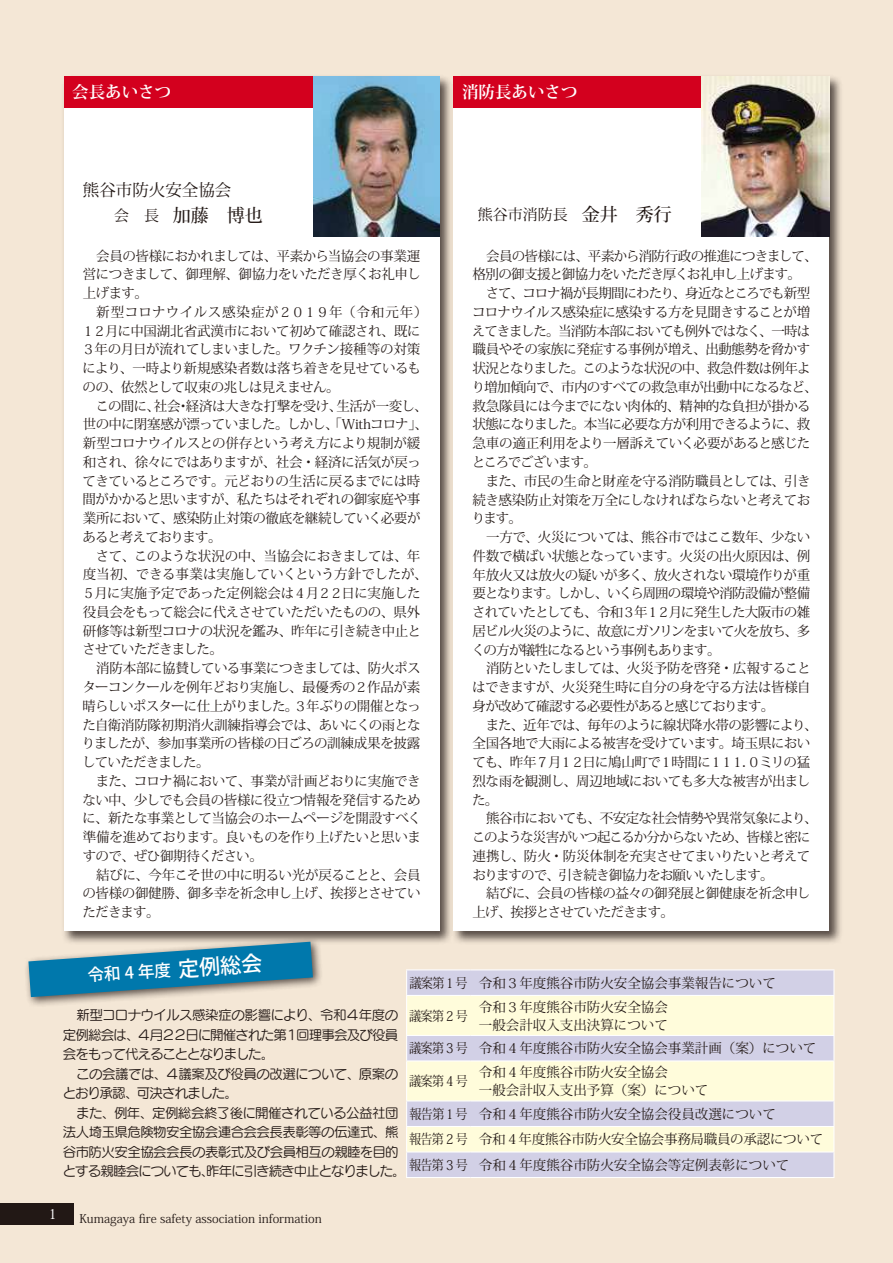
<style>
.page{position:relative;width:893px;height:1263px;background:#f4e7d6}
.page>*{position:absolute;margin:0;border:0;box-sizing:border-box;transform-origin:0 0}
.t1{font:500 18px "Koz Min Pro";color:#221815}
.t2{font:700 16.5px "Koz Min Pro";color:#fff}
.t3{font:16.5px "Koz Min Pro";color:#221815}
.t4{font:500 16.5px "Koz Go Pro";color:#fff}
.t5{font:15px "Koz Min Pro";color:#221815}
.t6{font:13.8px "Koz Min Pro";color:#fff}
.t7{font:13.5px/18.8px "Koz Min Pro";letter-spacing:-.04em;color:#221815;text-align:justify}
.t8{font:13.5px/19.5px "Seurat Pro M";letter-spacing:-.05em;color:#221815;text-align:justify}
.t9{font:13.5px/25.5px "Koz Min Pro";color:#221815;scale:.89 1}
.t10{font:13.5px/18px "Koz Min Pro";color:#221815}
.t11{font:13.5px/18.8px "Koz Min Pro";letter-spacing:-.06em;color:#221815}
.t12{font:13.5px "Koz Min Pro";letter-spacing:-.04em;color:#221815;scale:.89 1}
.t13{font:12px "Koz Min Pro";color:#221815}
.s1{font-weight:400;font-size:15px}
.s2{font-weight:500;font-size:18px}
.s3{font-size:21px}
</style>
<div class="page">
<div style="left:62px;top:74px;width:392px;height:871px;background:#221815;opacity:.75"></div>
<div style="left:64px;top:77px;width:375px;height:854px;background:#fff"></div>
<div style="left:451px;top:74px;width:392px;height:871px;background:#221815;opacity:.75"></div>
<div style="left:454px;top:77px;width:375px;height:854px;background:#fff"></div>
<div style="left:64px;top:77px;width:250px;height:31px;background:#d3001e"></div>
<div style="left:454px;top:77px;width:247px;height:31px;background:#d3001e"></div>
<img style="left:314px;top:77px;width:125px;height:159px">
<img style="left:701px;top:77px;width:128px;height:159px">
<div style="left:24px;top:937px;width:300px;height:71px;background:#221815;opacity:.75"></div>
<svg style="left:28px;top:942px;width:285px;height:55px"></svg>
<div style="left:407px;top:970px;width:426px;height:207px;background:#d2d0e6"></div>
<svg style="left:407px;top:996px;width:426px;height:155px;background:#f0edde"></svg>
<hr style="left:406px;top:969px;width:64px;height:1px;background:#fff">
<svg style="left:406px;top:970px;width:1px;height:25px"></svg>
<hr style="left:470px;top:969px;width:364px;height:1px;background:#fff">
<svg style="left:833px;top:970px;width:1px;height:25px"></svg>
<hr style="left:406px;top:995px;width:64px;height:1px;background:#fff">
<hr style="left:406px;top:996px;width:1px;height:39px;background:#fff">
<hr style="left:470px;top:995px;width:364px;height:1px;background:#fff">
<hr style="left:833px;top:996px;width:1px;height:39px;background:#fff">
<hr style="left:406px;top:1035px;width:64px;height:1px;background:#fff">
<svg style="left:406px;top:1036px;width:1px;height:24px"></svg>
<hr style="left:470px;top:1035px;width:364px;height:1px;background:#fff">
<svg style="left:833px;top:1036px;width:1px;height:24px"></svg>
<hr style="left:406px;top:1060px;width:64px;height:1px;background:#fff">
<hr style="left:406px;top:1061px;width:1px;height:39px;background:#fff">
<hr style="left:470px;top:1060px;width:364px;height:1px;background:#fff">
<hr style="left:833px;top:1061px;width:1px;height:39px;background:#fff">
<hr style="left:406px;top:1100px;width:64px;height:1px;background:#fff">
<hr style="left:470px;top:1100px;width:364px;height:1px;background:#fff">
<hr style="left:406px;top:1126px;width:64px;height:1px;background:#fff">
<hr style="left:470px;top:1126px;width:364px;height:1px;background:#fff">
<hr style="left:406px;top:1151px;width:64px;height:1px;background:#fff">
<svg style="left:406px;top:1101px;width:1px;height:76px"></svg>
<hr style="left:470px;top:1151px;width:364px;height:1px;background:#fff">
<svg style="left:833px;top:1101px;width:1px;height:76px"></svg>
<hr style="left:406px;top:1177px;width:64px;height:1px;background:#fff">
<hr style="left:470px;top:1177px;width:364px;height:1px;background:#fff">
<div style="left:0;top:1203px;width:74px;height:22px;background:#221815"></div>
<p class="t2" style="left:72px;top:80px;width:101px">会長あいさつ</p>
<p class="t2" style="left:462px;top:80px;width:117px">消防長あいさつ</p>
<p class="t3" style="left:83px;top:178px;width:150px">熊谷市防火安全協会</p>
<h1 class="t1" style="left:114px;top:203px;width:150px"><span class="s1">会　長</span> 加藤　博也</h1>
<p class="t5" style="left:478px;top:204px;width:195px">熊谷市消防長 <span class="s2">金井　秀行</span></p>
<p class="t7" style="left:83px;top:246px;width:339px;text-indent:14px">会員の皆様におかれましては、平素から当協会の事業運営につきまして、御理解、御協力をいただき厚くお礼申し上げます。</p>
<p class="t7" style="left:81px;top:302px;width:348px;text-align:left;text-indent:15px">新型コロナウイルス感染症が２０１９年（令和元年）<br>１２月に中国湖北省武漢市において初めて確認され、既に<br>３年の月日が流れてしまいました。ワクチン接種等の対策により、一時より新規感染者数は落ち着きを見せているものの、依然として収束の兆しは見えません。</p>
<p class="t7" style="left:83px;top:396px;width:347px;text-align:left;text-indent:13px">この間に、社会・経済は大きな打撃を受け、生活が一変し、世の中に閉塞感が漂っていました。しかし、「Withコロナ」、新型コロナウイルスとの併存という考え方により規制が緩和され、徐々にではありますが、社会・経済に活気が戻ってきているところです。元どおりの生活に戻るまでには時間がかかると思いますが、私たちはそれぞれの御家庭や事業所において、感染防止対策の徹底を継続していく必要があると考えております。</p>
<p class="t7" style="left:82px;top:546px;width:347px;text-align:left;text-indent:14px">さて、このような状況の中、当協会におきましては、年度当初、できる事業は実施していくという方針でしたが、<br>５月に実施予定であった定例総会は４月２２日に実施した役員会をもって総会に代えさせていただいたものの、県外研修等は新型コロナの状況を鑑み、昨年に引き続き中止とさせていただきました。</p>
<p class="t7" style="left:82px;top:658px;width:341px;text-indent:14px">消防本部に協賛している事業につきましては、防火ポスターコンクールを例年どおり実施し、最優秀の２作品が素晴らしいポスターに仕上がりました。３年ぶりの開催となった自衛消防隊初期消火訓練指導会では、あいにくの雨となりましたが、参加事業所の皆様の日ごろの訓練成果を披露していただきました。</p>
<p class="t7" style="left:82px;top:771px;width:340px;text-indent:13px">また、コロナ禍において、事業が計画どおりに実施できない中、少しでも会員の皆様に役立つ情報を発信するために、新たな事業として当協会のホームページを開設すべく準備を進めております。良いものを作り上げたいと思いますので、ぜひ御期待ください。</p>
<p class="t7" style="left:83px;top:865px;width:340px;text-indent:14px">結びに、今年こそ世の中に明るい光が戻ることと、会員の皆様の御健勝、御多幸を祈念申し上げ、挨拶とさせていただきます。</p>
<p class="t11" style="left:473px;top:246px;width:346px;text-indent:13px">会員の皆様には、平素から消防行政の推進につきまして、格別の御支援と御協力をいただき厚くお礼申し上げます。</p>
<p class="t7" style="left:472px;top:283px;width:347px;text-align:left;text-indent:14px">さて、コロナ禍が長期間にわたり、身近なところでも新型コロナウイルス感染症に感染する方を見聞きすることが増えてきました。当消防本部においても例外ではなく、一時は職員やその家族に発症する事例が増え、出動態勢を脅かす状況となりました。このような状況の中、救急件数は例年より増加傾向で、市内のすべての救急車が出動中になるなど、救急隊員には今までにない肉体的、精神的な負担が掛かる状態になりました。本当に必要な方が利用できるように、救急車の適正利用をより一層訴えていく必要があると感じたところでございます。</p>
<p class="t7" style="left:472px;top:471px;width:340px;text-indent:14px">また、市民の生命と財産を守る消防職員としては、引き続き感染防止対策を万全にしなければならないと考えております。</p>
<p class="t7" style="left:472px;top:527px;width:340px;text-indent:14px">一方で、火災については、熊谷市ではここ数年、少ない件数で横ばい状態となっています。火災の出火原因は、例年放火又は放火の疑いが多く、放火されない環境作りが重要となります。しかし、いくら周囲の環境や消防設備が整備されていたとしても、令和３年１２月に発生した大阪市の雑居ビル火災のように、故意にガソリンをまいて火を放ち、多くの方が犠牲になるという事例もあります。</p>
<p class="t7" style="left:472px;top:658px;width:340px;text-indent:14px">消防といたしましては、火災予防を啓発・広報することはできますが、火災発生時に自分の身を守る方法は皆様自身が改めて確認する必要性があると感じております。</p>
<p class="t7" style="left:472px;top:715px;width:347px;text-align:left;text-indent:13px">また、近年では、毎年のように線状降水帯の影響により、全国各地で大雨による被害を受けています。埼玉県においても、昨年７月１２日に鳩山町で１時間に１１１．０ミリの猛烈な雨を観測し、周辺地域においても多大な被害が出ました。</p>
<p class="t7" style="left:472px;top:808px;width:347px;text-align:left;text-indent:14px">熊谷市においても、不安定な社会情勢や異常気象により、このような災害がいつ起こるか分からないため、皆様と密に連携し、防火・防災体制を充実させてまいりたいと考えておりますので、引き続き御協力をお願いいたします。</p>
<p class="t7" style="left:473px;top:883px;width:339px;text-indent:14px">結びに、会員の皆様の益々の御発展と御健康を祈念申し上げ、挨拶とさせていただきます。</p>
<p class="t4" style="left:87px;top:965px;width:176px;rotate:-4deg">令和 4 年度 <span class="s3">定例総会</span></p>
<p class="t8" style="left:63px;top:1005px;width:337px;text-indent:14px">新型コロナウイルス感染症の影響により、令和４年度の定例総会は、４月２２日に開催された第１回理事会及び役員会をもって代えることとなりました。</p>
<p class="t8" style="left:63px;top:1063px;width:337px;text-indent:13px">この会議では、４議案及び役員の改選について、原案のとおり承認、可決されました。</p>
<p class="t8" style="left:63px;top:1102px;width:345px;text-align:center">また、例年、定例総会終了後に開催されている公益社団<br>法人埼玉県危険物安全協会連合会会長表彰等の伝達式、熊谷市防火安全協会会長の表彰式及び会員相互の親睦を目的とする親睦会についても、昨年に引き続き中止となりました。</p>
<p class="t9" style="left:409px;top:970px;width:413px">議案第 1 号 令和３年度熊谷市防火安全協会事業報告について</p>
<p class="t12" style="left:409px;top:1006px;width:68px">議案第 2 号</p>
<p class="t10" style="left:479px;top:997px;width:190px">令和３年度熊谷市防火安全協会一般会計収入支出決算について</p>
<p class="t9" style="left:409px;top:1035px;width:459px">議案第 3 号 令和４年度熊谷市防火安全協会事業計画（案）について</p>
<p class="t12" style="left:409px;top:1071px;width:68px">議案第 4 号</p>
<p class="t10" style="left:479px;top:1063px;width:231px">令和４年度熊谷市防火安全協会<br>一般会計収入支出予算（案）について</p>
<p class="t9" style="left:409px;top:1101px;width:467px">報告第 1 号 令和４年度熊谷市防火安全協会役員改選について<br>報告第 2 号 令和４年度熊谷市防火安全協会事務局職員の承認について報告第 3 号 令和４年度熊谷市防火安全協会等定例表彰について</p>
<p class="t6" style="left:48px;top:1204px;width:10px">1</p>
<p class="t13" style="left:79px;top:1210px;width:244px">Kumagaya fire safety association information</p>
</div>
